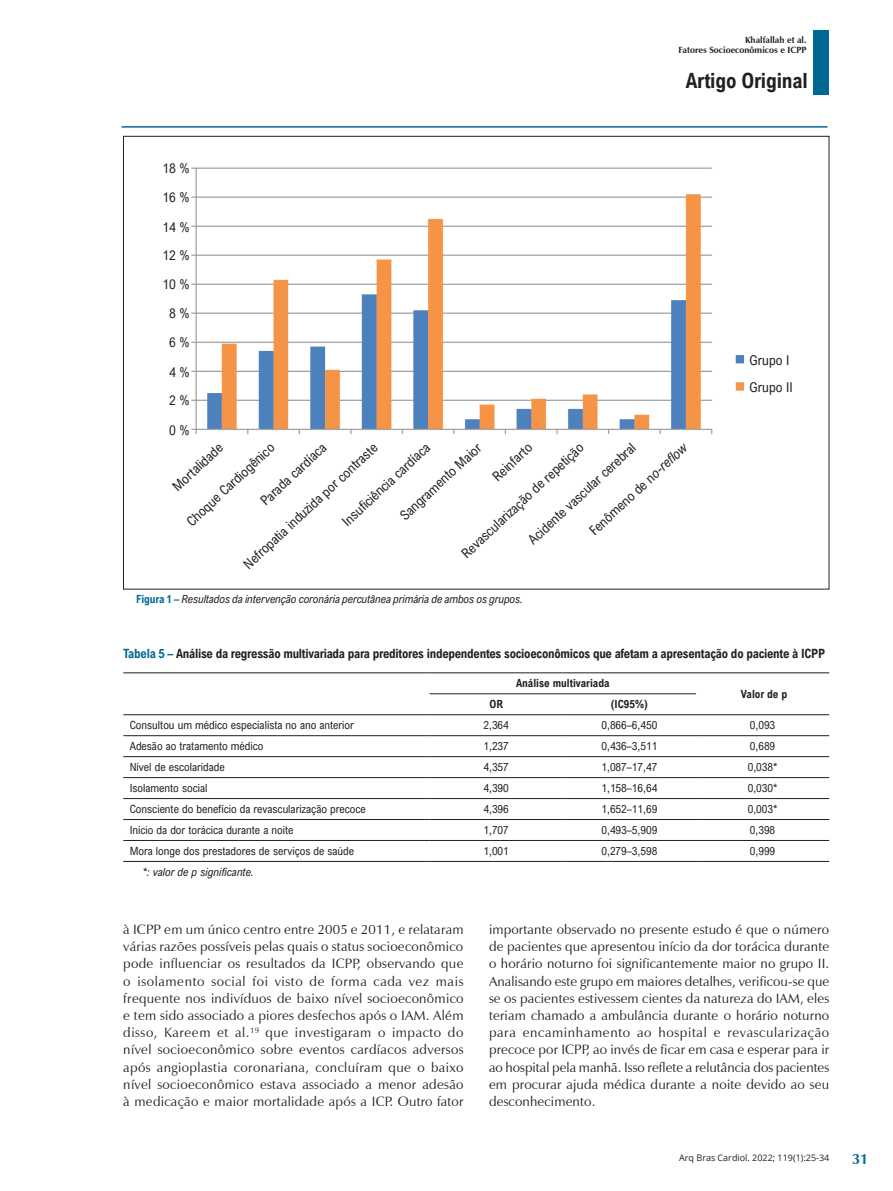
<style>
.page{position:relative;width:893px;height:1191px;background:#fff}
.page>*{position:absolute;margin:0;border:0;box-sizing:border-box;transform-origin:0 0}
.t1{font:700 21px "Arial Nova Cond";letter-spacing:-.01em;color:#231f20}
.t2{font:700 15px "Zapf Humanist 601 BT";color:#006991}
._01-TEXTO_BASICO{font:13.5px/17.2px "Zapf Humanist 601 BT";letter-spacing:.01em;color:#231f20;text-align:justify}
.t3{font:13.5px "Arial Nova Cond";color:#231f20}
._01_TÍTULO_TABELA{font:700 12.75px "Arial Nova Cond";letter-spacing:-.02em;color:#231f20}
._02_TEXTO_TABELA_BAS{font:11.25px "Arial Nova Cond";color:#231f20}
._06_-_LEGENDA_FIGURA{font:italic 11.25px "Arial Nova Cond";letter-spacing:-.005em;color:#231f20}
._04_DESTAQUE_TABELA{font:700 11.25px "Arial Nova Cond";color:#231f20}
._05_LEGENDA_TABELA{font:italic 11.25px "Arial Nova Cond";color:#231f20}
.t4{font:700 9px/10.8px "Zapf Humanist 601 BT";color:#231f20;text-align:right}
.t5{font:9px "Open Sans";color:#231f20}
.s1{font-style:italic}
.s2{font-weight:700;font-style:normal;color:#006991}
.s3{color:#006991}
</style>
<div class="page">
<hr style="left:122px;top:126px;width:705px;height:2px;background:#006991">
<div style="left:813px;top:30px;width:16px;height:64px;background:#006991"></div>
<img style="left:191px;top:167px;width:554px;height:268px">
<hr style="left:123px;top:735px;width:307px;height:1px;background:#231f20">
<hr style="left:430px;top:735px;width:133px;height:1px;background:#231f20">
<hr style="left:563px;top:735px;width:133px;height:1px;background:#231f20">
<hr style="left:696px;top:735px;width:133px;height:1px;background:#231f20">
<hr style="left:123px;top:756px;width:307px;height:1px;background:#231f20">
<hr style="left:430px;top:756px;width:133px;height:1px;background:#231f20">
<hr style="left:563px;top:756px;width:133px;height:1px;background:#231f20">
<hr style="left:696px;top:756px;width:133px;height:1px;background:#231f20">
<hr style="left:123px;top:777px;width:307px;height:1px;background:#231f20">
<hr style="left:430px;top:777px;width:133px;height:1px;background:#231f20">
<hr style="left:563px;top:777px;width:133px;height:1px;background:#231f20">
<hr style="left:696px;top:777px;width:133px;height:1px;background:#231f20">
<hr style="left:123px;top:798px;width:307px;height:1px;background:#231f20">
<hr style="left:430px;top:798px;width:133px;height:1px;background:#231f20">
<hr style="left:563px;top:798px;width:133px;height:1px;background:#231f20">
<hr style="left:696px;top:798px;width:133px;height:1px;background:#231f20">
<hr style="left:123px;top:819px;width:307px;height:1px;background:#231f20">
<hr style="left:430px;top:819px;width:133px;height:1px;background:#231f20">
<hr style="left:563px;top:819px;width:133px;height:1px;background:#231f20">
<hr style="left:696px;top:819px;width:133px;height:1px;background:#231f20">
<hr style="left:123px;top:840px;width:307px;height:1px;background:#231f20">
<hr style="left:430px;top:840px;width:133px;height:1px;background:#231f20">
<hr style="left:563px;top:840px;width:133px;height:1px;background:#231f20">
<hr style="left:696px;top:840px;width:133px;height:1px;background:#231f20">
<hr style="left:563px;top:714px;width:133px;height:1px;background:#231f20">
<hr style="left:430px;top:714px;width:133px;height:1px;background:#231f20">
<hr style="left:430px;top:672px;width:133px;height:1px;background:#231f20">
<hr style="left:563px;top:672px;width:133px;height:1px;background:#231f20">
<hr style="left:123px;top:672px;width:307px;height:1px;background:#231f20">
<hr style="left:123px;top:714px;width:307px;height:1px;background:#231f20">
<hr style="left:430px;top:693px;width:133px;height:1px;background:#231f20">
<hr style="left:563px;top:693px;width:133px;height:1px;background:#231f20">
<hr style="left:696px;top:672px;width:133px;height:1px;background:#231f20">
<hr style="left:696px;top:714px;width:133px;height:1px;background:#231f20">
<hr style="left:123px;top:861px;width:307px;height:1px;background:#231f20">
<hr style="left:430px;top:861px;width:133px;height:1px;background:#231f20">
<hr style="left:563px;top:861px;width:133px;height:1px;background:#231f20">
<hr style="left:696px;top:861px;width:133px;height:1px;background:#231f20">
<p class="t4" style="left:678px;top:34px;width:130px">Khalfallah et al.<br>Fatores Socioeconômicos e ICPP</p>
<h1 class="t1" style="left:686px;top:67px;width:124px">Artigo Original</h1>
<p class="t3" style="left:162px;top:160px;width:28px">18 %</p>
<p class="t3" style="left:162px;top:189px;width:28px">16 %</p>
<p class="t3" style="left:162px;top:219px;width:28px">14 %</p>
<p class="t3" style="left:162px;top:247px;width:28px">12 %</p>
<p class="t3" style="left:162px;top:276px;width:28px">10 %</p>
<p class="t3" style="left:169px;top:305px;width:21px">8 %</p>
<p class="t3" style="left:169px;top:334px;width:21px">6 %</p>
<p class="t3" style="left:169px;top:363px;width:21px">4 %</p>
<p class="t3" style="left:169px;top:392px;width:21px">2 %</p>
<p class="t3" style="left:169px;top:421px;width:21px">0 %</p>
<p class="t3" style="left:525px;top:535px;width:143px;rotate:-43deg">Acidente vascular cerebral</p>
<p class="t3" style="left:586px;top:526px;width:129px;rotate:-43deg">Fenômeno de n<span class="s1">o-reflow</span></p>
<p class="t3" style="left:396px;top:511px;width:107px;rotate:-43deg">Sangramento Maior</p>
<p class="t3" style="left:489px;top:472px;width:50px;rotate:-43deg">Reinfarto</p>
<p class="t3" style="left:339px;top:517px;width:116px;rotate:-43deg">Insufi ciência cardíaca</p>
<p class="t3" style="left:257px;top:497px;width:86px;rotate:-43deg">Parada cardíaca</p>
<p class="t3" style="left:169px;top:482px;width:65px;rotate:-43deg">Mortalidade</p>
<p class="t3" style="left:240px;top:560px;width:179px;rotate:-43deg">Nefropatia induzida por contraste</p>
<p class="t3" style="left:183px;top:517px;width:116px;rotate:-43deg">Choque Cardiogênico</p>
<p class="t3" style="left:458px;top:549px;width:163px;rotate:-43deg">Revascularização de repetição</p>
<p class="_06_-_LEGENDA_FIGURA" style="left:136px;top:592px;width:388px"><span class="s2">Figura 1 –</span> Resultados da intervenção coronária percutânea primária de ambos os grupos.</p>
<p class="t3" style="left:749px;top:351px;width:42px">Grupo I</p>
<p class="t3" style="left:749px;top:379px;width:45px">Grupo II</p>
<p class="_01_TÍTULO_TABELA" style="left:123px;top:645px;width:703px"><span class="s3">Tabela 5 –</span> Análise da regressão multivariada para preditores independentes socioeconômicos que afetam a apresentação do paciente à ICPP</p>
<p class="_04_DESTAQUE_TABELA" style="left:516px;top:676px;width:95px">Análise multivariada</p>
<p class="_04_DESTAQUE_TABELA" style="left:741px;top:687px;width:48px">Valor de p</p>
<p class="_04_DESTAQUE_TABELA" style="left:489px;top:697px;width:15px">OR</p>
<p class="_04_DESTAQUE_TABELA" style="left:611px;top:697px;width:39px">(IC95%)</p>
<p class="_02_TEXTO_TABELA_BAS" style="left:130px;top:718px;width:226px">Consultou um médico especialista no ano anterior</p>
<p class="_02_TEXTO_TABELA_BAS" style="left:484px;top:718px;width:27px">2,364</p>
<p class="_02_TEXTO_TABELA_BAS" style="left:602px;top:718px;width:57px">0,866–6,450</p>
<p class="_02_TEXTO_TABELA_BAS" style="left:750px;top:718px;width:27px">0,093</p>
<p class="_02_TEXTO_TABELA_BAS" style="left:130px;top:739px;width:135px">Adesão ao tratamento médico</p>
<p class="_02_TEXTO_TABELA_BAS" style="left:484px;top:739px;width:27px">1,237</p>
<p class="_02_TEXTO_TABELA_BAS" style="left:602px;top:739px;width:57px">0,436–3,511</p>
<p class="_02_TEXTO_TABELA_BAS" style="left:750px;top:739px;width:27px">0,689</p>
<p class="_02_TEXTO_TABELA_BAS" style="left:130px;top:760px;width:97px">Nível de escolaridade</p>
<p class="_02_TEXTO_TABELA_BAS" style="left:484px;top:760px;width:27px">4,357</p>
<p class="_02_TEXTO_TABELA_BAS" style="left:602px;top:760px;width:57px">1,087–17,47</p>
<p class="_02_TEXTO_TABELA_BAS" style="left:748px;top:760px;width:31px">0,038*</p>
<p class="_02_TEXTO_TABELA_BAS" style="left:130px;top:781px;width:79px">Isolamento social</p>
<p class="_02_TEXTO_TABELA_BAS" style="left:484px;top:781px;width:27px">4,390</p>
<p class="_02_TEXTO_TABELA_BAS" style="left:602px;top:781px;width:57px">1,158–16,64</p>
<p class="_02_TEXTO_TABELA_BAS" style="left:748px;top:781px;width:31px">0,030*</p>
<p class="_02_TEXTO_TABELA_BAS" style="left:130px;top:802px;width:238px">Consciente do benefício da revascularização precoce</p>
<p class="_02_TEXTO_TABELA_BAS" style="left:484px;top:802px;width:27px">4,396</p>
<p class="_02_TEXTO_TABELA_BAS" style="left:602px;top:802px;width:57px">1,652–11,69</p>
<p class="_02_TEXTO_TABELA_BAS" style="left:748px;top:802px;width:31px">0,003*</p>
<p class="_02_TEXTO_TABELA_BAS" style="left:130px;top:823px;width:165px">Início da dor torácica durante a noite</p>
<p class="_02_TEXTO_TABELA_BAS" style="left:484px;top:823px;width:27px">1,707</p>
<p class="_02_TEXTO_TABELA_BAS" style="left:602px;top:823px;width:57px">0,493–5,909</p>
<p class="_02_TEXTO_TABELA_BAS" style="left:750px;top:823px;width:27px">0,398</p>
<p class="_02_TEXTO_TABELA_BAS" style="left:130px;top:844px;width:226px">Mora longe dos prestadores de serviços de saúde</p>
<p class="_02_TEXTO_TABELA_BAS" style="left:484px;top:844px;width:27px">1,001</p>
<p class="_02_TEXTO_TABELA_BAS" style="left:602px;top:844px;width:57px">0,279–3,598</p>
<p class="_02_TEXTO_TABELA_BAS" style="left:750px;top:844px;width:27px">0,999</p>
<p class="_05_LEGENDA_TABELA" style="left:142px;top:865px;width:113px">*: valor de p significante.</p>
<p class="_01-TEXTO_BASICO" style="left:123px;top:920px;width:342px">à ICPP em um único centro entre 2005 e 2011, e relataram várias razões possíveis pelas quais o status socioeconômico pode influenciar os resultados da ICPP, observando que o isolamento social foi visto de forma cada vez mais frequente nos indivíduos de baixo nível socioeconômico e tem sido associado a piores desfechos após o IAM. Além disso, Kareem et al.<sup>19</sup> que investigaram o impacto do nível socioeconômico sobre eventos cardíacos adversos após angioplastia coronariana, concluíram que o baixo nível socioeconômico estava associado a menor adesão à medicação e maior mortalidade após a ICP. Outro fator</p>
<p class="_01-TEXTO_BASICO" style="left:489px;top:920px;width:342px">importante observado no presente estudo é que o número de pacientes que apresentou início da dor torácica durante o horário noturno foi significantemente maior no grupo II.<br>Analisando este grupo em maiores detalhes, verificou-se que se os pacientes estivessem cientes da natureza do IAM, eles teriam chamado a ambulância durante o horário noturno para encaminhamento ao hospital e revascularização precoce por ICPP, ao invés de ficar em casa e esperar para ir ao hospital pela manhã. Isso reflete a relutância dos pacientes em procurar ajuda médica durante a noite devido ao seu desconhecimento.</p>
<p class="t5" style="left:679px;top:1152px;width:152px">Arq Bras Cardiol. 2022; 119(1):25-34</p>
<p class="t2" style="left:852px;top:1149px;width:18px">31</p>
</div>
